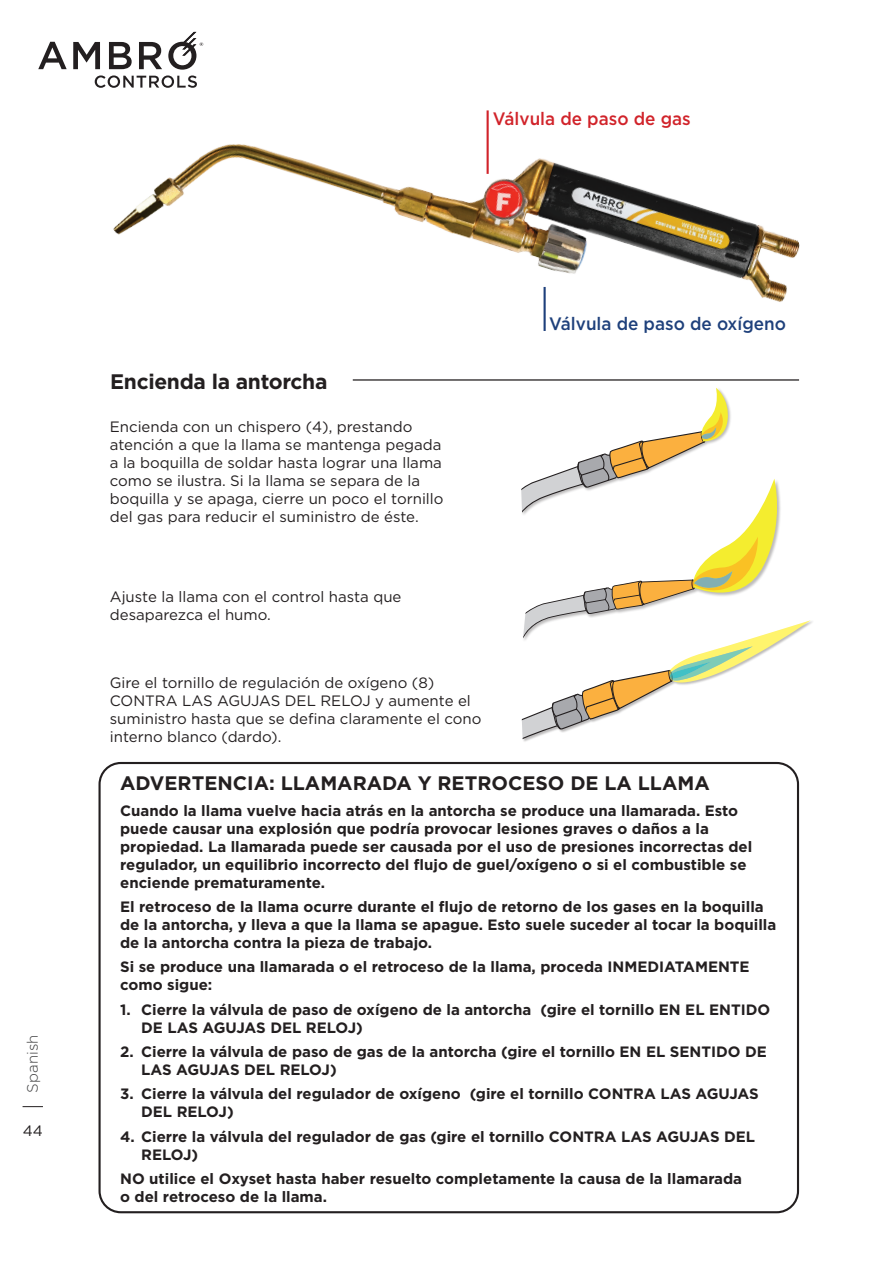
<style>
.page{position:relative;width:893px;height:1263px;background:#fff}
.page>*{position:absolute;margin:0;border:0;box-sizing:border-box;transform-origin:0 0}
.t1{font:700 21px "Gotham";letter-spacing:-.015em;color:#231f20}
.t2{font:700 19.5px "Gotham";color:#231f20}
.t3{font:500 18px "Gotham";color:#1e407b;scale:.95 1}
.t4{font:500 18px "Gotham";color:#d1232a;scale:.95 1}
.t5{font:700 15px/18px "Gotham";color:#231f20}
.t6{font:15px/18px "Gotham";color:#231f20}
.t7{font:300 15px "Gotham";letter-spacing:.01em;color:#3e3e3f}
</style>
<div class="page">
<svg style="left:23px;top:1106px;width:20px;height:1px"></svg>
<svg style="left:38px;top:42px;width:29px;height:27px"></svg>
<svg style="left:73px;top:42px;width:27px;height:46px"></svg>
<img style="left:100px;top:31px;width:700px;height:350px">
<hr style="left:487px;top:110px;width:2px;height:64px;background:#d1232a">
<hr style="left:544px;top:287px;width:2px;height:44px;background:#1e407b">
<svg style="left:517px;top:388px;width:294px;height:381px"></svg>
<div style="left:98px;top:762px;width:701px;height:451px;border:2px solid #231f20;border-radius:21px"></div>
<hr style="left:353px;top:379px;width:446px;height:2px;background:#231f20">
<p class="t4" style="left:493px;top:107px;width:210px">Válvula de paso de gas</p>
<p class="t7" style="left:23px;top:1093px;width:60px;rotate:-90deg">Spanish</p>
<p class="t6" style="left:23px;top:1121px;width:22px">44</p>
<h1 class="t1" style="left:110px;top:367px;width:219px">Encienda la antorcha</h1>
<p class="t6" style="left:110px;top:418px;width:335px">Encienda con un chispero (4), prestando atención a que la llama se mantenga pegada a la boquilla de soldar hasta lograr una llama como se ilustra. Si la llama se separa de la boquilla y se apaga, cierre un poco el tornillo del gas para reducir el suministro de éste.</p>
<p class="t6" style="left:110px;top:587px;width:293px">Ajuste la llama con el control hasta que desaparezca el humo.</p>
<p class="t6" style="left:110px;top:674px;width:373px">Gire el tornillo de regulación de oxígeno (8)<br>CONTRA LAS AGUJAS DEL RELOJ y aumente el suministro hasta que se defina claramente el cono interno blanco (dardo).</p>
<p class="t3" style="left:549px;top:312px;width:251px">Válvula de paso de oxígeno</p>
<h2 class="t2" style="left:120px;top:770px;width:591px">ADVERTENCIA: LLAMARADA Y RETROCESO DE LA LLAMA</h2>
<p class="t5" style="left:120px;top:801px;width:634px">Cuando la llama vuelve hacia atrás en la antorcha se produce una llamarada. Esto puede causar una explosión que podría provocar lesiones graves o daños a la propiedad. La llamarada puede ser causada por el uso de presiones incorrectas del regulador, un equilibrio incorrecto del flujo de guel/oxígeno o si el combustible se enciende prematuramente.</p>
<p class="t5" style="left:120px;top:897px;width:658px">El retroceso de la llama ocurre durante el flujo de retorno de los gases en la boquilla de la antorcha, y lleva a que la llama se apague. Esto suele suceder al tocar la boquilla de la antorcha contra la pieza de trabajo.</p>
<p class="t5" style="left:120px;top:958px;width:631px">Si se produce una llamarada o el retroceso de la llama, proceda INMEDIATAMENTE como sigue:</p>
<p class="t5" style="left:141px;top:1000px;width:631px;text-indent:-21px">1. Cierre la válvula de paso de oxígeno de la antorcha (gire el tornillo EN EL ENTIDO<br>DE LAS AGUJAS DEL RELOJ)</p>
<p class="t5" style="left:141px;top:1043px;width:627px;text-indent:-21px">2. Cierre la válvula de paso de gas de la antorcha (gire el tornillo EN EL SENTIDO DE<br>LAS AGUJAS DEL RELOJ)</p>
<p class="t5" style="left:141px;top:1085px;width:619px;text-indent:-21px">3. Cierre la válvula del regulador de oxígeno (gire el tornillo CONTRA LAS AGUJAS<br>DEL RELOJ)</p>
<p class="t5" style="left:141px;top:1127px;width:615px;text-indent:-21px">4. Cierre la válvula del regulador de gas (gire el tornillo CONTRA LAS AGUJAS DEL<br>RELOJ)</p>
<p class="t5" style="left:120px;top:1170px;width:623px">NO utilice el Oxyset hasta haber resuelto completamente la causa de la llamarada o del retroceso de la llama.</p>
</div>
